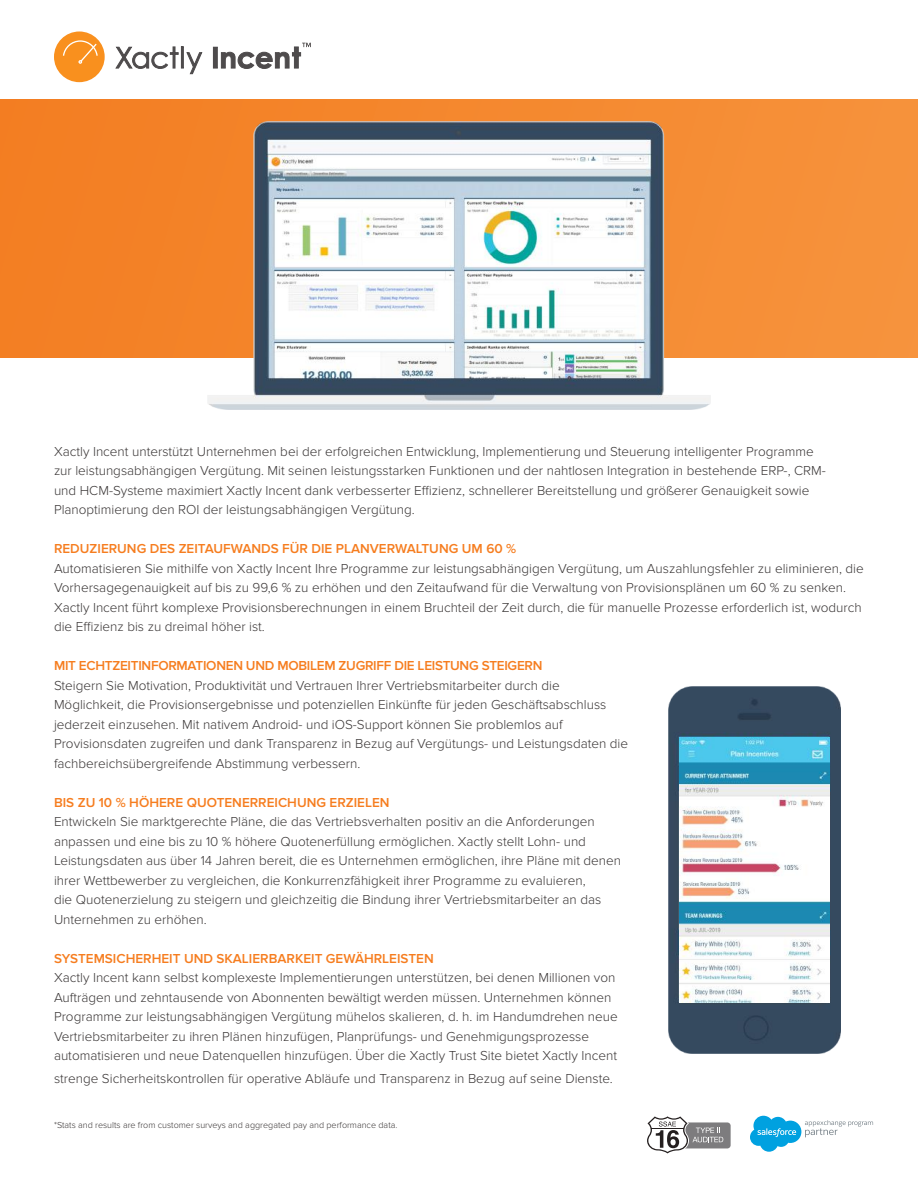
<style>
.page{position:relative;width:918px;height:1188px;background:#fff}
.page>*{position:absolute;margin:0;border:0;box-sizing:border-box;transform-origin:0 0}
.t1{font:300 13.5px/19.5px "Proxima Nova";color:#393535}
.t2{font:600 13.5px "Proxima Nova";color:#f67d1f}
.t3{font:600 13.5px "Proxima Nova";letter-spacing:-.02em;color:#f67d1f}
.t4{font:300 9px "Proxima Nova";color:#393535}
</style>
<div class="page">
<div style="left:0;top:100px;width:918px;height:258px;background:linear-gradient(to right,#f37d21,#f6923b)"></div>
<img style="left:208px;top:121px;width:502px;height:289px">
<div style="left:54px;top:31px;width:51px;height:51px;background:#f9901e;border-radius:50%"></div>
<svg style="left:63px;top:40px;width:35px;height:24px"></svg>
<svg style="left:115px;top:46px;width:64px;height:23px"></svg>
<div style="left:181px;top:46px;width:3px;height:22px;border:1px solid #4e4b4c"></div>
<svg style="left:186px;top:52px;width:16px;height:22px"></svg>
<hr style="left:213px;top:47px;width:4px;height:21px;background:#4e4b4c">
<div style="left:213px;top:47px;width:5px;height:21px;border:1px solid #4e4b4c"></div>
<svg style="left:221px;top:43px;width:90px;height:26px"></svg>
<div style="left:667px;top:1122px;width:64px;height:26px;background:#7d7c7e;border-radius:3px"></div>
<svg style="left:647px;top:1116px;width:76px;height:38px"></svg>
<svg style="left:750px;top:1116px;width:123px;height:36px"></svg>
<img style="left:669px;top:687px;width:171px;height:367px">
<img style="left:680px;top:738px;width:149px;height:265px">
<p class="t1" style="left:54px;top:442px;width:773px">Xactly Incent unterstützt Unternehmen bei der erfolgreichen Entwicklung, Implementierung und Steuerung intelligenter Programme zur leistungsabhängigen Vergütung. Mit seinen leistungsstarken Funktionen und der nahtlosen Integration in bestehende ERP-, CRM&shy;und HCM-Systeme maximiert Xactly Incent dank verbesserter Effizienz, schnellerer Bereitstellung und größerer Genauigkeit sowie Planoptimierung den ROI der leistungsabhängigen Vergütung.</p>
<p class="t2" style="left:54px;top:541px;width:464px">REDUZIERUNG DES ZEITAUFWANDS FÜR DIE PLANVERWALTUNG UM 60 %</p>
<p class="t1" style="left:54px;top:559px;width:811px">Automatisieren Sie mithilfe von Xactly Incent Ihre Programme zur leistungsabhängigen Vergütung, um Auszahlungsfehler zu eliminieren, die Vorhersagegenauigkeit auf bis zu 99,6 % zu erhöhen und den Zeitaufwand für die Verwaltung von Provisionsplänen um 60 % zu senken.<br>Xactly Incent führt komplexe Provisionsberechnungen in einem Bruchteil der Zeit durch, die für manuelle Prozesse erforderlich ist, wodurch die Effizienz bis zu dreimal höher ist.</p>
<p class="t3" style="left:54px;top:658px;width:490px">MIT ECHTZEITINFORMATIONEN UND MOBILEM ZUGRIFF DIE LEISTUNG STEIGERN</p>
<p class="t1" style="left:54px;top:676px;width:576px">Steigern Sie Motivation, Produktivität und Vertrauen Ihrer Vertriebsmitarbeiter durch die Möglichkeit, die Provisionsergebnisse und potenziellen Einkünfte für jeden Geschäftsabschluss jederzeit einzusehen. Mit nativem Android- und iOS-Support können Sie problemlos auf Provisionsdaten zugreifen und dank Transparenz in Bezug auf Vergütungs- und Leistungsdaten die fachbereichsübergreifende Abstimmung verbessern.</p>
<p class="t2" style="left:54px;top:795px;width:337px">BIS ZU 10 % HÖHERE QUOTENERREICHUNG ERZIELEN</p>
<p class="t1" style="left:54px;top:812px;width:569px">Entwickeln Sie marktgerechte Pläne, die das Vertriebsverhalten positiv an die Anforderungen anpassen und eine bis zu 10 % höhere Quotenerfüllung ermöglichen. Xactly stellt Lohn- und Leistungsdaten aus über 14 Jahren bereit, die es Unternehmen ermöglichen, ihre Pläne mit denen ihrer Wettbewerber zu vergleichen, die Konkurrenzfähigkeit ihrer Programme zu evaluieren,<br>die Quotenerzielung zu steigern und gleichzeitig die Bindung ihrer Vertriebsmitarbeiter an das Unternehmen zu erhöhen.</p>
<p class="t2" style="left:54px;top:951px;width:381px">SYSTEMSICHERHEIT UND SKALIERBARKEIT GEWÄHRLEISTEN</p>
<p class="t1" style="left:54px;top:968px;width:565px">Xactly Incent kann selbst komplexeste Implementierungen unterstützen, bei denen Millionen von Aufträgen und zehntausende von Abonnenten bewältigt werden müssen. Unternehmen können Programme zur leistungsabhängigen Vergütung mühelos skalieren, d. h. im Handumdrehen neue Vertriebsmitarbeiter zu ihren Plänen hinzufügen, Planprüfungs- und Genehmigungsprozesse automatisieren und neue Datenquellen hinzufügen. Über die Xactly Trust Site bietet Xactly Incent</p>
<p class="t1" style="left:54px;top:1069px;width:560px">strenge Sicherheitskontrollen für operative Abläufe und Transparenz in Bezug auf seine Dienste.</p>
<p class="t4" style="left:54px;top:1120px;width:345px">*Stats and results are from customer surveys and aggregated pay and performance data.</p>
</div>
